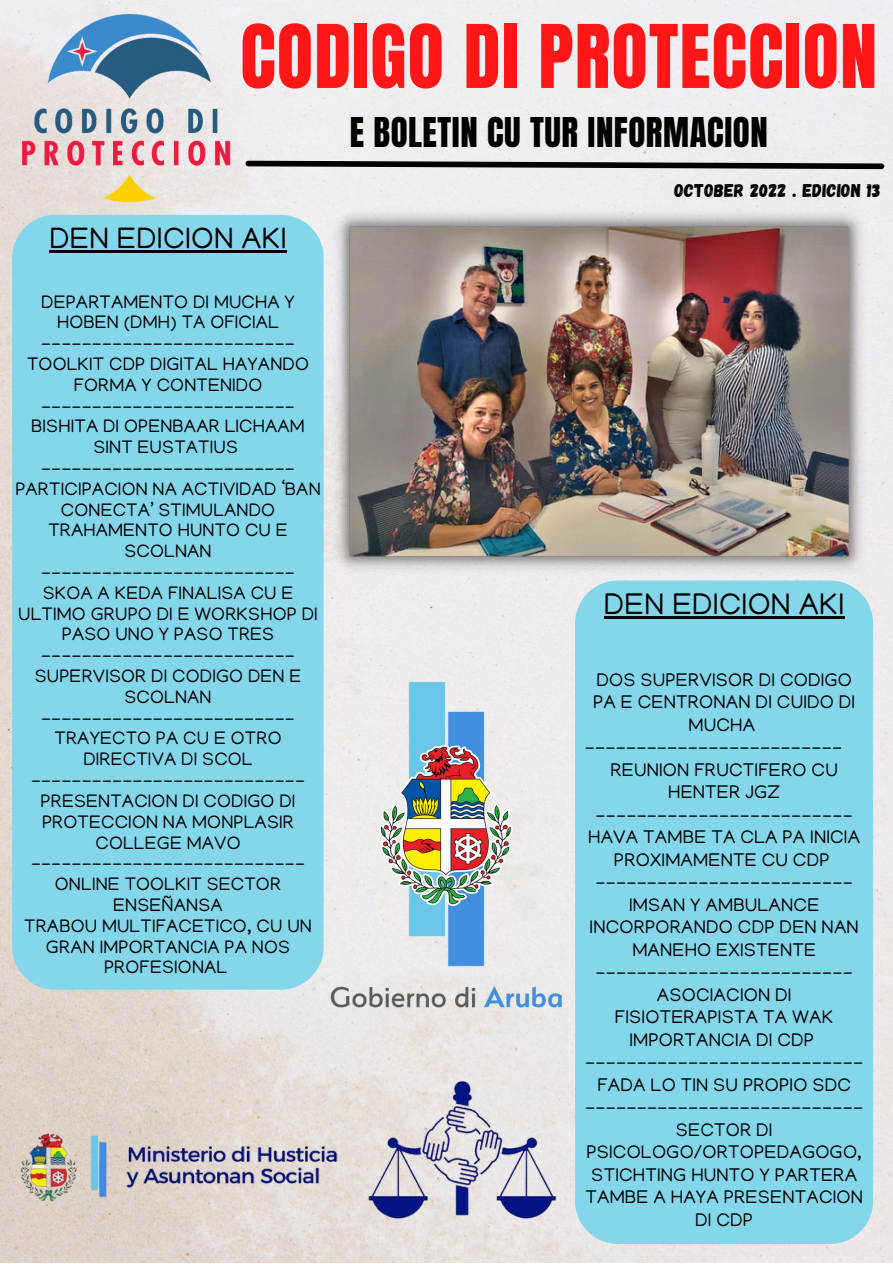
<style>
.page{position:relative;width:893px;height:1264px;background:#fff}
.page>*{position:absolute;margin:0;border:0;box-sizing:border-box;transform-origin:0 0}
.t1{font:74.55px "Anton";letter-spacing:.015em;color:#ff1616}
.t2{font:34.95px "Anton";letter-spacing:.015em;color:#000}
.t3{font:30.6px "Manjari";letter-spacing:.01em;color:#000}
.t4{font:30.15px "Manjari";letter-spacing:.01em;color:#000}
.t5{font:18.75px "Manjari";letter-spacing:.01em;color:#000}
.t6{font:18.6px/20.9px "Manjari";letter-spacing:.01em;color:#000;text-align:center}
.t7{font:18.45px "Gagalin";letter-spacing:.015em;color:#000}
</style>
<div class="page">
<img style="left:0;top:0;width:892px;height:1262px">
<div style="left:12px;top:215px;width:312px;height:774px;background:#84d7eb;border-radius:43px"></div>
<img style="left:12px;top:4px;width:227px;height:207px">
<svg style="left:242px;top:158px;width:645px;height:14px;background:#8f8e90"></svg>
<div style="left:575px;top:580px;width:298px;height:663px;background:#84d7eb;border-radius:43px"></div>
<img style="left:192px;top:612px;width:508px;height:391px">
<img style="left:2px;top:1003px;width:582px;height:259px">
<img style="left:330px;top:204px;width:537px;height:373px">
<hr style="left:49px;top:250px;width:238px;height:3px;background:#000">
<hr style="left:604px;top:616px;width:240px;height:2px;background:#000">
<h1 class="t1" style="left:240px;top:3px;width:638px">CODIGO DI PROTECCION</h1>
<h3 class="t4" style="left:49px;top:226px;width:238px">DEN EDICION AKI</h3>
<p class="t6" style="left:15px;top:294px;width:307px">DEPARTAMENTO DI MUCHA Y<br>HOBEN (DMH) TA OFICIAL -------------------------<br>TOOLKIT CDP DIGITAL HAYANDO<br>FORMA Y CONTENIDO -------------------------<br>BISHITA DI OPENBAAR LICHAAM<br>SINT EUSTATIUS -------------------------<br>PARTICIPACION NA ACTIVIDAD ‘BAN<br>CONECTA’ STIMULANDO<br>TRAHAMENTO HUNTO CU E<br>SCOLNAN -------------------------<br>SKOA A KEDA FINALISA CU E<br>ULTIMO GRUPO DI E WORKSHOP DI<br>PASO UNO Y PASO TRES -------------------------<br>SUPERVISOR DI CODIGO DEN E<br>SCOLNAN -------------------------<br>TRAYECTO PA CU E OTRO<br>DIRECTIVA DI SCOL ---------------------------<br>PRESENTACION DI CODIGO DI<br>PROTECCION NA MONPLASIR<br>COLLEGE MAVO ---------------------------<br>ONLINE TOOLKIT SECTOR<br>ENSEÑANSA<br>TRABOU MULTIFACETICO, CU UN<br>GRAN IMPORTANCIA PA NOS<br>PROFESIONAL</p>
<h2 class="t2" style="left:349px;top:107px;width:419px">E BOLETIN CU TUR INFORMACION</h2>
<p class="t7" style="left:674px;top:178px;width:208px">OCTOBER 2022 . EDICION 13</p>
<h3 class="t3" style="left:604px;top:591px;width:242px">DEN EDICION AKI</h3>
<p class="t5" style="left:596px;top:672px;width:257px">DOS SUPERVISOR DI CODIGO</p>
<p class="t5" style="left:593px;top:694px;width:263px">PA E CENTRONAN DI CUIDO DI</p>
<p class="t5" style="left:688px;top:717px;width:68px">MUCHA</p>
<p class="t5" style="left:584px;top:739px;width:259px">-------------------------</p>
<p class="t5" style="left:610px;top:762px;width:229px">REUNION FRUCTIFERO CU</p>
<p class="t5" style="left:668px;top:784px;width:113px">HENTER JGZ</p>
<p class="t5" style="left:595px;top:807px;width:259px">-------------------------</p>
<p class="t5" style="left:588px;top:829px;width:273px">HAVA TAMBE TA CLA PA INICIA</p>
<p class="t5" style="left:614px;top:852px;width:217px">PROXIMAMENTE CU CDP</p>
<p class="t5" style="left:595px;top:874px;width:259px">-------------------------</p>
<p class="t5" style="left:629px;top:897px;width:192px">IMSAN Y AMBULANCE</p>
<p class="t5" style="left:589px;top:919px;width:270px">INCORPORANDO CDP DEN NAN</p>
<p class="t5" style="left:632px;top:941px;width:185px">MANEHO EXISTENTE</p>
<p class="t5" style="left:595px;top:964px;width:259px">-------------------------</p>
<p class="t5" style="left:657px;top:986px;width:136px">ASOCIACION DI</p>
<p class="t5" style="left:615px;top:1009px;width:220px">FISIOTERAPISTA TA WAK</p>
<p class="t5" style="left:629px;top:1031px;width:186px">IMPORTANCIA DI CDP</p>
<p class="t5" style="left:585px;top:1054px;width:279px">---------------------------</p>
<p class="t5" style="left:597px;top:1076px;width:255px">FADA LO TIN SU PROPIO SDC</p>
<p class="t5" style="left:585px;top:1099px;width:279px">---------------------------</p>
<p class="t5" style="left:675px;top:1121px;width:98px">SECTOR DI</p>
<p class="t5" style="left:586px;top:1144px;width:277px">PSICOLOGO/ORTOPEDAGOGO,</p>
<p class="t5" style="left:591px;top:1166px;width:267px">STICHTING HUNTO Y PARTERA</p>
<p class="t5" style="left:585px;top:1189px;width:279px">TAMBE A HAYA PRESENTACION</p>
<p class="t5" style="left:695px;top:1211px;width:59px">DI CDP</p>
</div>
